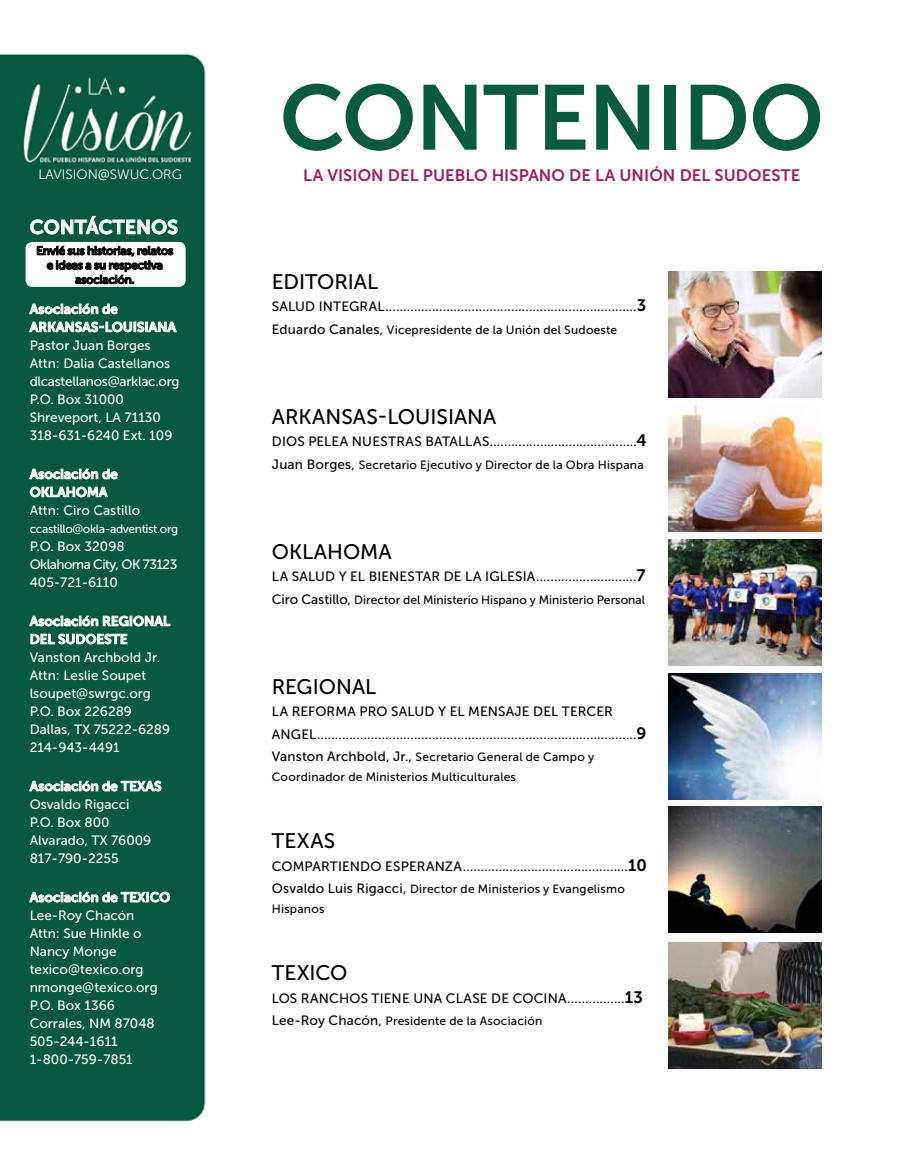
<style>
.page{position:relative;width:905px;height:1175px;background:#fff}
.page>*{position:absolute;margin:0;border:0;box-sizing:border-box;transform-origin:0 0}
.t1{font:91.5px "Museo Sans 700";letter-spacing:-.015em;color:#095a3e}
.t2{font:21px "Museo Sans 500";color:#000}
.t3{font:19.5px "Museo Sans 700";letter-spacing:.01em;color:#fff}
.t4{font:16.5px "Museo Sans 700";letter-spacing:.005em;color:#9d1f62}
.t5{font:13.5px/22.5px "Museo Sans 500";letter-spacing:.015em;color:#000}
.t6{font:13.5px/18px "Museo Sans 500";color:#fff}
.t7{font:13.5px/18px "Museo Sans 700";color:#fff}
.t8{font:13.5px/18px "Museo Sans 500";letter-spacing:-.04em;color:#fff}
.t9{font:13.5px "Museo Sans 300";color:#fff}
.t10{font:12px/19.5px "Museo Sans 500";letter-spacing:.02em;color:#000}
.t11{font:12px/14.4px "Museo Sans 700";letter-spacing:-.03em;color:#000;text-align:center}
.t12{font:12px "Museo Sans 500";letter-spacing:-.03em;color:#fff}
.s1{font-family:"Open Sans"}
.s2{font-family:"Museo Sans 700";font-size:16.5px}
.s3{font-size:13.5px}
</style>
<div class="page">
<div style="left:0;top:53px;width:206px;height:1069px;background:#06593e"></div>
<div style="left:26px;top:242px;width:160px;height:45px;background:#fff;border-radius:7px"></div>
<svg style="left:30px;top:216px;width:148px;height:18px;background:#498572"></svg>
<svg style="left:37px;top:246px;width:136px;height:38px"></svg>
<svg style="left:29px;top:304px;width:89px;height:10px"></svg>
<svg style="left:29px;top:321px;width:147px;height:11px;background:#77a496"></svg>
<svg style="left:29px;top:469px;width:89px;height:10px"></svg>
<svg style="left:30px;top:486px;width:78px;height:11px"></svg>
<svg style="left:29px;top:615px;width:141px;height:11px;background:#73a192"></svg>
<svg style="left:31px;top:633px;width:96px;height:11px"></svg>
<svg style="left:29px;top:780px;width:132px;height:11px"></svg>
<svg style="left:29px;top:891px;width:141px;height:11px;background:#6d9e8e"></svg>
<img style="left:668px;top:271px;width:153px;height:126px">
<img style="left:668px;top:405px;width:153px;height:126px">
<img style="left:668px;top:539px;width:153px;height:126px">
<img style="left:668px;top:673px;width:153px;height:126px">
<img style="left:668px;top:806px;width:153px;height:126px">
<img style="left:668px;top:942px;width:153px;height:126px">
<p class="t9" style="left:39px;top:167px;width:145px">LAVISION<span class="s1">@</span>SWUC.ORG</p>
<h3 class="t3" style="left:30px;top:216px;width:150px">CONTÁCTENOS</h3>
<p class="t11" style="left:36px;top:243px;width:139px">Envié sus historias, relatos e ideas a su respectiva asociación.</p>
<p class="t7" style="left:30px;top:300px;width:148px">Asociación de<br>ARKANSAS-LOUISIANA</p>
<p class="t6" style="left:30px;top:336px;width:151px">Pastor Juan Borges<br>Attn: Dalia Castellanos dlcastellanos<span class="s1">@</span>arklac.org<br>P.O. Box 31000<br>Shreveport, LA 71130<br>318-631-6240 Ext. 109</p>
<p class="t7" style="left:30px;top:465px;width:89px">Asociación de<br>OKLAHOMA</p>
<p class="t6" style="left:30px;top:501px;width:112px">Attn: Ciro Castillo</p>
<p class="t12" style="left:30px;top:522px;width:150px">ccastillo<span class="s1">@</span>okla-adventist.org</p>
<p class="t8" style="left:30px;top:537px;width:149px">P.O. Box 32098<br>Oklahoma City, OK 73123<br>405-721-6110</p>
<p class="t7" style="left:30px;top:612px;width:142px">Asociación REGIONAL<br>DEL SUDOESTE</p>
<p class="t6" style="left:30px;top:648px;width:142px">Vanston Archbold Jr.<br>Attn: Leslie Soupet lsoupet<span class="s1">@</span>swrgc.org<br>P.O. Box 226289<br>Dallas, TX 75222-6289<br>214-943-4491</p>
<p class="t7" style="left:30px;top:777px;width:133px">Asociación de TEXAS</p>
<p class="t6" style="left:30px;top:795px;width:123px">Osvaldo Rigacci<br>P.O. Box 800<br>Alvarado, TX 76009<br>817-790-2255</p>
<p class="t7" style="left:30px;top:888px;width:142px">Asociación de TEXICO</p>
<p class="t6" style="left:30px;top:906px;width:129px">Lee-Roy Chacón<br>Attn: Sue Hinkle o<br>Nancy Monge texico<span class="s1">@</span>texico.org nmonge<span class="s1">@</span>texico.org<br>P.O. Box 1366<br>Corrales, NM 87048<br>505-244-1611<br>1-800-759-7851</p>
<h1 class="t1" style="left:279px;top:67px;width:545px">CONTENIDO</h1>
<p class="t4" style="left:303px;top:166px;width:499px">LA VISION DEL PUEBLO HISPANO DE LA UNIÓN DEL SUDOESTE</p>
<h2 class="t2" style="left:272px;top:270px;width:108px">EDITORIAL</h2>
<p class="t5" style="left:272px;top:295px;width:376px">SALUD INTEGRAL......................................................................<span class="s2">3</span></p>
<p class="t10" style="left:272px;top:320px;width:347px"><span class="s3">Eduardo Canales,</span> Vicepresidente de la Unión del Sudoeste</p>
<h2 class="t2" style="left:272px;top:405px;width:226px">ARKANSAS-LOUISIANA</h2>
<p class="t5" style="left:272px;top:430px;width:376px">DIOS PELEA NUESTRAS BATALLAS.........................................<span class="s2">4</span></p>
<p class="t10" style="left:272px;top:455px;width:373px"><span class="s3">Juan Borges,</span> Secretario Ejecutivo y Director de la Obra Hispana</p>
<h2 class="t2" style="left:272px;top:540px;width:121px">OKLAHOMA</h2>
<p class="t5" style="left:272px;top:565px;width:375px">LA SALUD Y EL BIENESTAR DE LA IGLESIA............................<span class="s2">7</span></p>
<p class="t10" style="left:272px;top:590px;width:375px"><span class="s3">Ciro Castillo,</span> Director del Ministerio Hispano y Ministerio Personal</p>
<h2 class="t2" style="left:272px;top:675px;width:106px">REGIONAL</h2>
<p class="t5" style="left:272px;top:700px;width:376px">LA REFORMA PRO SALUD Y EL MENSAJE DEL TERCER<br>ANGEL.........................................................................................<span class="s2">9</span></p>
<p class="t10" style="left:272px;top:747px;width:324px"><span class="s3">Vanston Archbold, Jr.,</span> Secretario General de Campo y<br>Coordinador de Ministerios Multiculturales</p>
<h2 class="t2" style="left:272px;top:829px;width:65px">TEXAS</h2>
<p class="t5" style="left:272px;top:855px;width:376px">COMPARTIENDO ESPERANZA..............................................<span class="s2">10</span></p>
<p class="t10" style="left:272px;top:879px;width:354px"><span class="s3">Osvaldo Luis Rigacci,</span> Director de Ministerios y Evangelismo<br>Hispanos</p>
<h2 class="t2" style="left:272px;top:961px;width:77px">TEXICO</h2>
<p class="t5" style="left:272px;top:987px;width:373px">LOS RANCHOS TIENE UNA CLASE DE COCINA................<span class="s2">13</span></p>
<p class="t10" style="left:272px;top:1011px;width:272px"><span class="s3">Lee-Roy Chacón,</span> Presidente de la Asociación</p>
</div>
